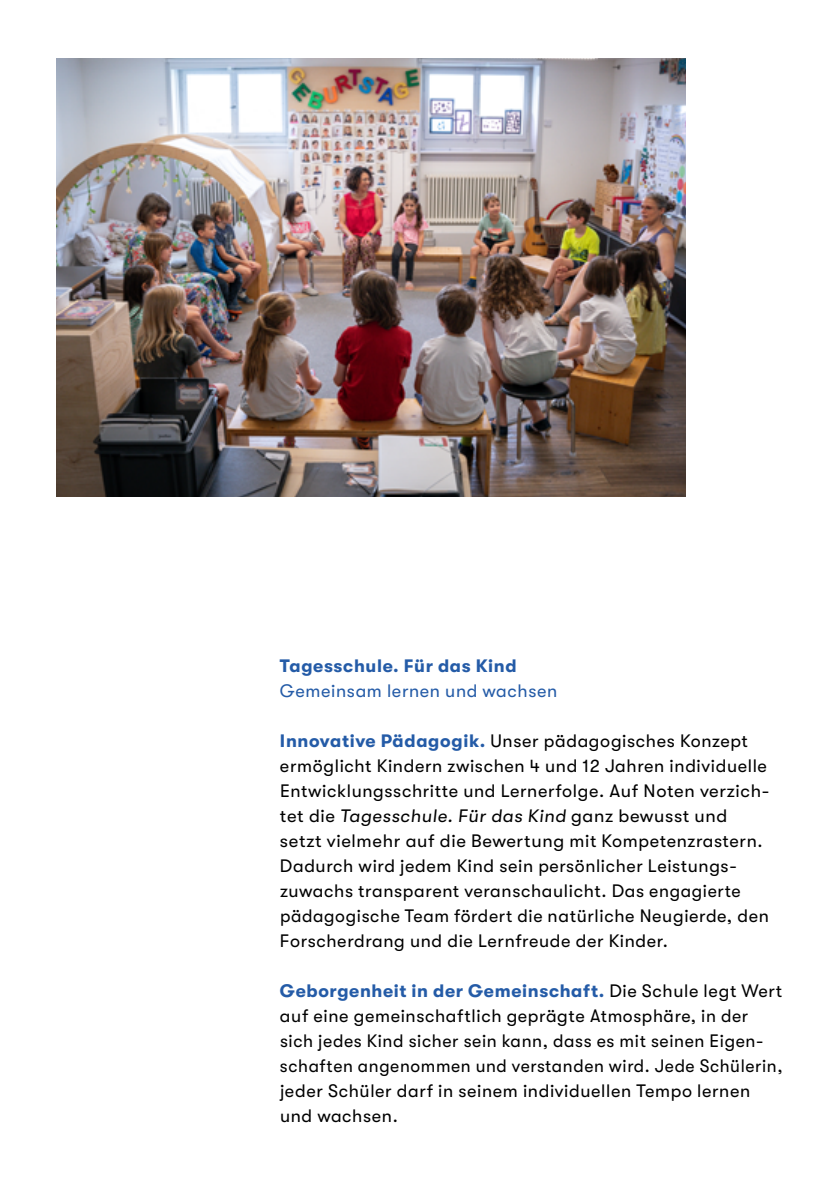
<style>
.page{position:relative;width:840px;height:1191px;background:#fff}
.page>*{position:absolute;margin:0;border:0;box-sizing:border-box;transform-origin:0 0}
.t1{font:18px/25px "GT Walsheim Pro";letter-spacing:.035em;color:#000}
.t2{font:18px "GT Walsheim Pro";letter-spacing:.035em;color:#245ba7}
.t3{font:700 18px "GT Walsheim Pro";letter-spacing:.035em;color:#245ba7}
.s1{font-weight:700;color:#245ba7}
.s2{font-style:italic}
</style>
<div class="page">
<img style="left:57px;top:58px;width:628px;height:439px">
<p class="t3" style="left:280px;top:655px;width:238px">Tagesschule. Für das Kind</p>
<p class="t2" style="left:280px;top:681px;width:279px">Gemeinsam lernen und wachsen</p>
<p class="t1" style="left:280px;top:728px;width:490px"><span class="s1">Innovative Pädagogik.</span> Unser pädagogisches Konzept ermöglicht Kindern zwischen 4 und 12 Jahren individuelle Entwicklungsschritte und Lernerfolge. Auf Noten verzich&shy;tet die <span class="s2">Tagesschule. Für das Kind</span> ganz bewusst und setzt vielmehr auf die Bewertung mit Kompetenzrastern.<br>Dadurch wird jedem Kind sein persönlicher Leistungs&shy;zuwachs transparent veranschaulicht. Das engagierte pädagogische Team fördert die natürliche Neugierde, den Forscherdrang und die Lernfreude der Kinder.</p>
<p class="t1" style="left:280px;top:978px;width:504px"><span class="s1">Geborgenheit in der Gemeinschaft.</span> Die Schule legt Wert auf eine gemeinschaftlich geprägte Atmosphäre, in der sich jedes Kind sicher sein kann, dass es mit seinen Eigen&shy;schaften angenommen und verstanden wird. Jede Schülerin, jeder Schüler darf in seinem individuellen Tempo lernen und wachsen.</p>
</div>
